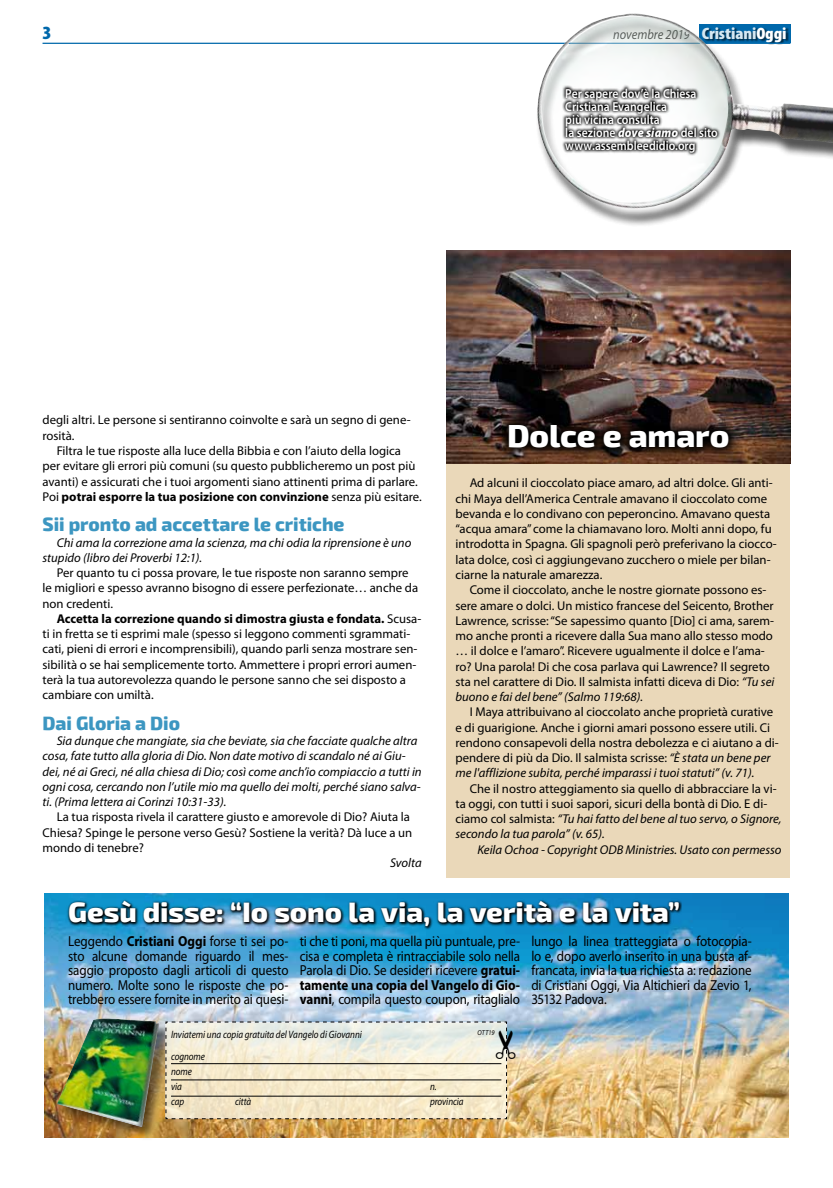
<style>
.page{position:relative;width:833px;height:1188px;background:#fff}
.page>*{position:absolute;margin:0;border:0;box-sizing:border-box;transform-origin:0 0}
.t1{font:800 31.25px "Exo 2";letter-spacing:-.005em;color:#fff;scale:1.05 1}
.t2{font:800 27.5px "Exo 2";color:#fff;scale:1.05 1}
.t3{font:800 19px "Exo 2";color:#3c96c1}
.t4{font:900 condensed 18.75px "Myriad Pro";color:#0068ab;scale:1.1 1}
.t5{font:14.5px/14.5px "Myriad Pro";letter-spacing:-.01em;color:#000;text-align:justify;scale:.9 1}
.t6{font:italic 13.75px "Myriad Pro";color:#000;scale:.9 1}
.t7{font:600 13px/13px "Myriad Pro";color:#fff;scale:.9 1}
.t8{font:12.75px/15.2px "Myriad Pro";color:#000}
.t9{font:italic 12.75px/15.2px "Myriad Pro";color:#000}
.t10{font:italic 10.62px/14.9px "Myriad Pro";color:#000;scale:.85 1}
.t11{font:italic 7.12px "Myriad Pro";letter-spacing:.035em;color:#000;scale:.9 1}
.s1{font-weight:900;font-style:normal;font-stretch:condensed;font-size:16.62px;color:#d7e8f2}
.s2{font-weight:900;font-style:normal;font-stretch:condensed;font-size:16.62px;color:#fff}
.s3{font-weight:900;font-style:italic}
.s4{font-weight:700}
.s5{font-style:italic}
</style>
<div class="page">
<div style="left:446px;top:316px;width:344px;height:560px;background:#ead8b9"></div>
<img style="left:446px;top:250px;width:344px;height:213px">
<svg style="left:496px;top:412px;width:242px;height:45px;background:#271a14"></svg>
<div style="left:698px;top:25px;width:92px;height:18px;background:#0068ab"></div>
<div style="left:703px;top:28px;width:86px;height:17px;background:#000;opacity:.6"></div>
<hr style="left:43px;top:43px;width:747px;height:1px;background:#0068ab">
<img style="left:44px;top:893px;width:744px;height:244px">
<img style="left:66px;top:897px;width:616px;height:32px">
<div style="left:535px;top:16px;width:212px;height:210px;background:#000;opacity:.75"></div>
<img style="left:537px;top:13px;width:197px;height:196px">
<div style="left:728px;top:106px;width:105px;height:65px;background:#000;opacity:.75"></div>
<img style="left:732px;top:103px;width:101px;height:50px">
<img style="left:541px;top:16px;width:191px;height:191px">
<svg style="left:561px;top:84px;width:159px;height:71px"></svg>
<img style="left:44px;top:1003px;width:471px;height:136px">
<h3 class="t4" style="left:43px;top:21px;width:10px">3</h3>
<p class="t6" style="left:613px;top:26px;width:194px">novembre 2019 <span class="s1">Cristiani</span><span class="s2">Oggi</span></p>
<p class="t7" style="left:565px;top:87px;width:171px">Per sapere dov’è la Chiesa<br>Cristiana Evangelica<br>più vicina consulta<br>la sezione <span class="s3">dove siamo</span> del sito www.assembleedidio.org</p>
<p class="t8" style="left:43px;top:412px;width:369px">degli altri. Le persone si sentiranno coinvolte e sarà un segno di gene&shy;rosità.</p>
<p class="t8" style="left:43px;top:443px;width:381px;text-align:center">Filtra le tue risposte alla luce della Bibbia e con l’aiuto della logica<br>per evitare gli errori più comuni (su questo pubblicheremo un post più avanti) e assicurati che i tuoi argomenti siano attinenti prima di parlare.<br>Poi <span class="s4">potrai esporre la tua posizione con convinzione</span> senza più esitare.</p>
<h3 class="t3" style="left:43px;top:513px;width:303px">Sii pronto ad accettare le critiche</h3>
<p class="t9" style="left:43px;top:534px;width:370px;text-indent:14px">Chi ama la correzione ama la scienza, ma chi odia la riprensione è uno stupido (libro dei Proverbi 12:1).</p>
<p class="t8" style="left:43px;top:565px;width:377px;text-indent:14px">Per quanto tu ci possa provare, le tue risposte non saranno sempre le migliori e spesso avranno bisogno di essere perfezionate… anche da non credenti.</p>
<p class="t8" style="left:43px;top:610px;width:380px;text-indent:14px"><span class="s4">Accetta la correzione quando si dimostra giusta e fondata.</span> Scusa&shy;ti in fretta se ti esprimi male (spesso si leggono commenti sgrammati&shy;cati, pieni di errori e incomprensibili), quando parli senza mostrare sen&shy;sibilità o se hai semplicemente torto. Ammettere i propri errori aumen&shy;terà la tua autorevolezza quando le persone sanno che sei disposto a cambiare con umiltà.</p>
<h3 class="t3" style="left:43px;top:711px;width:139px">Dai Gloria a Dio</h3>
<p class="t9" style="left:43px;top:732px;width:381px;text-indent:14px">Sia dunque che mangiate, sia che beviate, sia che facciate qualche altra cosa, fate tutto alla gloria di Dio. Non date motivo di scandalo né ai Giu&shy;dei, né ai Greci, né alla chiesa di Dio; così come anch’io compiaccio a tutti in ogni cosa, cercando non l’utile mio ma quello dei molti, perché siano salva&shy;ti. (Prima lettera ai Corinzi 10:31-33).</p>
<p class="t8" style="left:43px;top:809px;width:371px;text-indent:14px">La tua risposta rivela il carattere giusto e amorevole di Dio? Aiuta la<br>Chiesa? Spinge le persone verso Gesù? Sostiene la verità? Dà luce a un mondo di tenebre?</p>
<p class="t9" style="left:390px;top:854px;width:33px">Svolta</p>
<h1 class="t1" style="left:507px;top:416px;width:213px">Dolce e amaro</h1>
<p class="t8" style="left:455px;top:475px;width:323px;text-indent:14px">Ad alcuni il cioccolato piace amaro, ad altri dolce. Gli anti&shy;chi Maya dell’America Centrale amavano il cioccolato come bevanda e lo condivano con peperoncino. Amavano questa “acqua amara” come la chiamavano loro. Molti anni dopo, fu introdotta in Spagna. Gli spagnoli però preferivano la ciocco&shy;lata dolce, così ci aggiungevano zucchero o miele per bilan&shy;ciarne la naturale amarezza.</p>
<p class="t8" style="left:455px;top:582px;width:320px;text-indent:14px">Come il cioccolato, anche le nostre giornate possono es&shy;sere amare o dolci. Un mistico francese del Seicento, Brother Lawrence, scrisse: “Se sapessimo quanto [Dio] ci ama, sarem&shy;mo anche pronti a ricevere dalla Sua mano allo stesso modo … il dolce e l’amaro”. Ricevere ugualmente il dolce e l’ama&shy;ro? Una parola! Di che cosa parlava qui Lawrence? Il segreto sta nel carattere di Dio. Il salmista infatti diceva di Dio: <span class="s5">“Tu sei buono e fai del bene” (Salmo 119:68).</span></p>
<p class="t8" style="left:455px;top:704px;width:325px;text-indent:14px">I Maya attribuivano al cioccolato anche proprietà curative e di guarigione. Anche i giorni amari possono essere utili. Ci rendono consapevoli della nostra debolezza e ci aiutano a di&shy;pendere di più da Dio. Il salmista scrisse: <span class="s5">“È stata un bene per me l'afflizione subita, perché imparassi i tuoi statuti” (v. 71).</span></p>
<p class="t8" style="left:455px;top:780px;width:327px;text-indent:14px">Che il nostro atteggiamento sia quello di abbracciare la vi&shy;ta oggi, con tutti i suoi sapori, sicuri della bontà di Dio. E di&shy;ciamo col salmista: <span class="s5">“Tu hai fatto del bene al tuo servo, o Signore, secondo la tua parola” (v. 65).</span></p>
<p class="t9" style="left:477px;top:841px;width:306px">Keila Ochoa - Copyright ODB Ministries. Usato con permesso</p>
<h2 class="t2" style="left:68px;top:895px;width:584px">Gesù disse: “Io sono la via, la verità e la vita”</h2>
<p class="t5" style="left:68px;top:933px;width:246px">Leggendo <span class="s4">Cristiani Oggi</span> forse ti sei po&shy;sto alcune domande riguardo il mes&shy;saggio proposto dagli articoli di questo numero. Molte sono le risposte che po&shy;trebbero essere fornite in merito ai quesi-</p>
<p class="t5" style="left:300px;top:933px;width:246px">ti che ti poni, ma quella più puntuale, pre&shy;cisa e completa è rintracciabile solo nella Parola di Dio. Se desideri ricevere <span class="s4">gratui&shy;tamente una copia del Vangelo di Gio&shy;vanni</span>, compila questo coupon, ritaglialo</p>
<p class="t5" style="left:531px;top:933px;width:246px">lungo la linea tratteggiata o fotocopia&shy;lo e, dopo averlo inserito in una busta af&shy;francata, invia la tua richiesta a: redazione di Cristiani Oggi, Via Altichieri da Zevio 1, 35132 Padova.</p>
<p class="t10" style="left:171px;top:1026px;width:226px">Inviatemi una copia gratuita del Vangelo di Giovanni</p>
<p class="t11" style="left:477px;top:1027px;width:20px">OTt19</p>
<p class="t10" style="left:171px;top:1048px;width:41px">cognome nome via</p>
<p class="t10" style="left:430px;top:1078px;width:9px">n.</p>
<p class="t10" style="left:171px;top:1093px;width:17px">cap</p>
<p class="t10" style="left:235px;top:1093px;width:20px">città</p>
<p class="t10" style="left:430px;top:1093px;width:41px">provincia</p>
</div>
